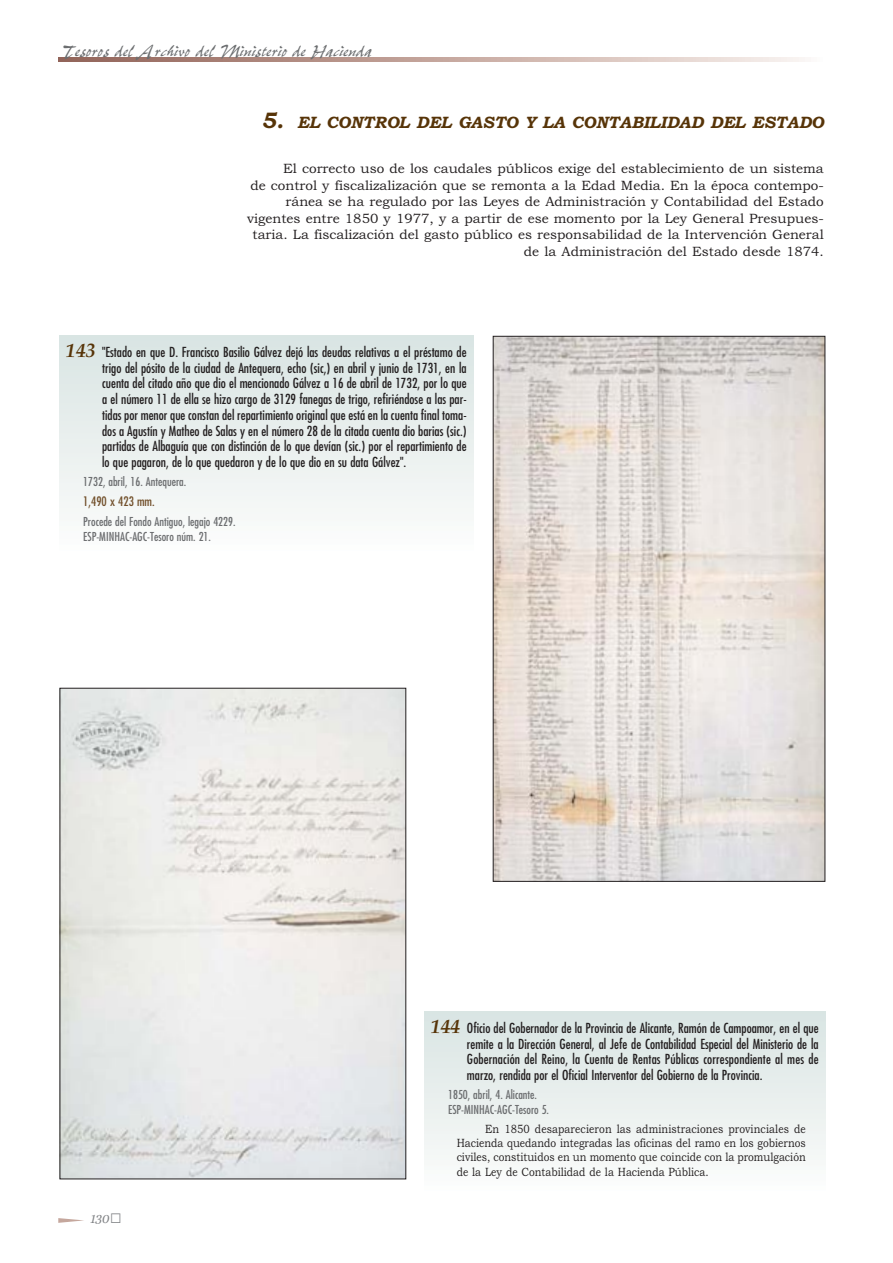
<style>
.page{position:relative;width:893px;height:1263px;background:#fff}
.page>*{position:absolute;margin:0;border:0;box-sizing:border-box;transform-origin:0 0}
.t1{font:italic 19.65px "Pepita";color:#6c6e70;scale:.92 1}
.t2{font:italic 700 16.5px "Bookman Old Style";color:#573408}
.t3{font:condensed 13.5px/15.8px "Futura";color:#231f20;text-align:justify}
.t4{font:13.5px/16.5px "Bookman Old Style";color:#231f20;text-align:right}
.t5{font:condensed 12.75px "Futura";color:#714f2a}
.t6{font:italic 12.75px "Georgia";color:#808285;scale:.95 1}
.t7{font:12px/14.2px "Bookman Old Style";color:#231f20;text-align:justify;scale:.85 1}
.t8{font:condensed 12px/15px "Futura";color:#6c6e70}
.s1{font-size:22.5px}
.s2{font-family:"Book Antiqua";font-weight:700;font-style:italic;font-stretch:normal;font-size:19.5px;color:#573408}
</style>
<div class="page">
<div style="left:60px;top:336px;width:413px;height:217px;background:linear-gradient(to bottom,#d9e4e2,#fcfdfc)"></div>
<div style="left:424px;top:1012px;width:401px;height:180px;background:linear-gradient(to bottom,#d9e4e2,#fcfcfc)"></div>
<svg style="left:58px;top:58px;width:747px;height:3px;background:#c4a79f"></svg>
<img style="left:495px;top:338px;width:328px;height:542px">
<img style="left:62px;top:690px;width:342px;height:487px">
<svg style="left:58px;top:1218px;width:26px;height:5px"></svg>
<h1 class="t1" style="left:61px;top:38px;width:343px">Tesoros del A rchivo del Ministerio de Hacienda</h1>
<p class="t2" style="left:261px;top:117px;width:564px"><span class="s1">5.</span> EL CONTROL DEL GASTO Y LA CONTABILIDAD DEL ESTADO</p>
<p class="t4" style="left:247px;top:162px;width:578px">El correcto uso de los caudales públicos exige del establecimiento de un sistema<br>de control y fiscalizalización que se remonta a la Edad Media. En la época contempo&shy;ránea se ha regulado por las Leyes de Administración y Contabilidad del Estado vigentes entre 1850 y 1977, y a partir de ese momento por la Ley General Presupues&shy;taria. La fiscalización del gasto público es responsabilidad de la Intervención General de la Administración del Estado desde 1874.</p>
<p class="t3" style="left:102px;top:345px;width:366px;text-indent:-36px"><span class="s2">143</span> "Estado en que D. Francisco Basilio Gálvez dejó las deudas relativas a el préstamo de trigo del pósito de la ciudad de Antequera, echo (sic,) en abril y junio de 1731, en la cuenta del citado año que dio el mencionado Gálvez a 16 de abril de 1732, por lo que a el número 11 de ella se hizo cargo de 3129 fanegas de trigo, refiriéndose a las par&shy;tidas por menor que constan del repartimiento original que está en la cuenta final toma&shy;dos a Agustín y Matheo de Salas y en el número 28 de la citada cuenta dio barias (sic.) partidas de Albaguía que con distinción de lo que devían (sic.) por el repartimiento de lo que pagaron, de lo que quedaron y de lo que dio en su data Gálvez".</p>
<p class="t8" style="left:83px;top:475px;width:104px">1732, abril, 16. Antequera.</p>
<p class="t5" style="left:83px;top:496px;width:73px">1,490 x 423 mm.</p>
<p class="t8" style="left:83px;top:515px;width:154px">Procede del Fondo Antiguo, legajo 4229.<br>ESP-MINHAC-AGC-Tesoro núm. 21.</p>
<p class="t6" style="left:90px;top:1214px;width:22px">130</p>
<p class="t3" style="left:467px;top:1021px;width:353px;text-indent:-36px"><span class="s2">144</span> Oficio del Gobernador de la Provincia de Alicante, Ramón de Campoamor, en el que remite a la Dirección General, al Jefe de Contabilidad Especial del Ministerio de la Gobernación del Reino, la Cuenta de Rentas Públicas correspondiente al mes de marzo, rendida por el Oficial Interventor del Gobierno de la Provincia.</p>
<p class="t8" style="left:448px;top:1088px;width:102px">1850, abril, 4. Alicante.<br>ESP-MINHAC-AGC-Tesoro 5.</p>
<p class="t7" style="left:456px;top:1123px;width:412px;text-indent:28px">En 1850 desaparecieron las administraciones provinciales de Hacienda quedando integradas las oficinas del ramo en los gobiernos civiles, constituidos en un momento que coincide con la promulgación de la Ley de Contabilidad de la Hacienda Pública.</p>
</div>
